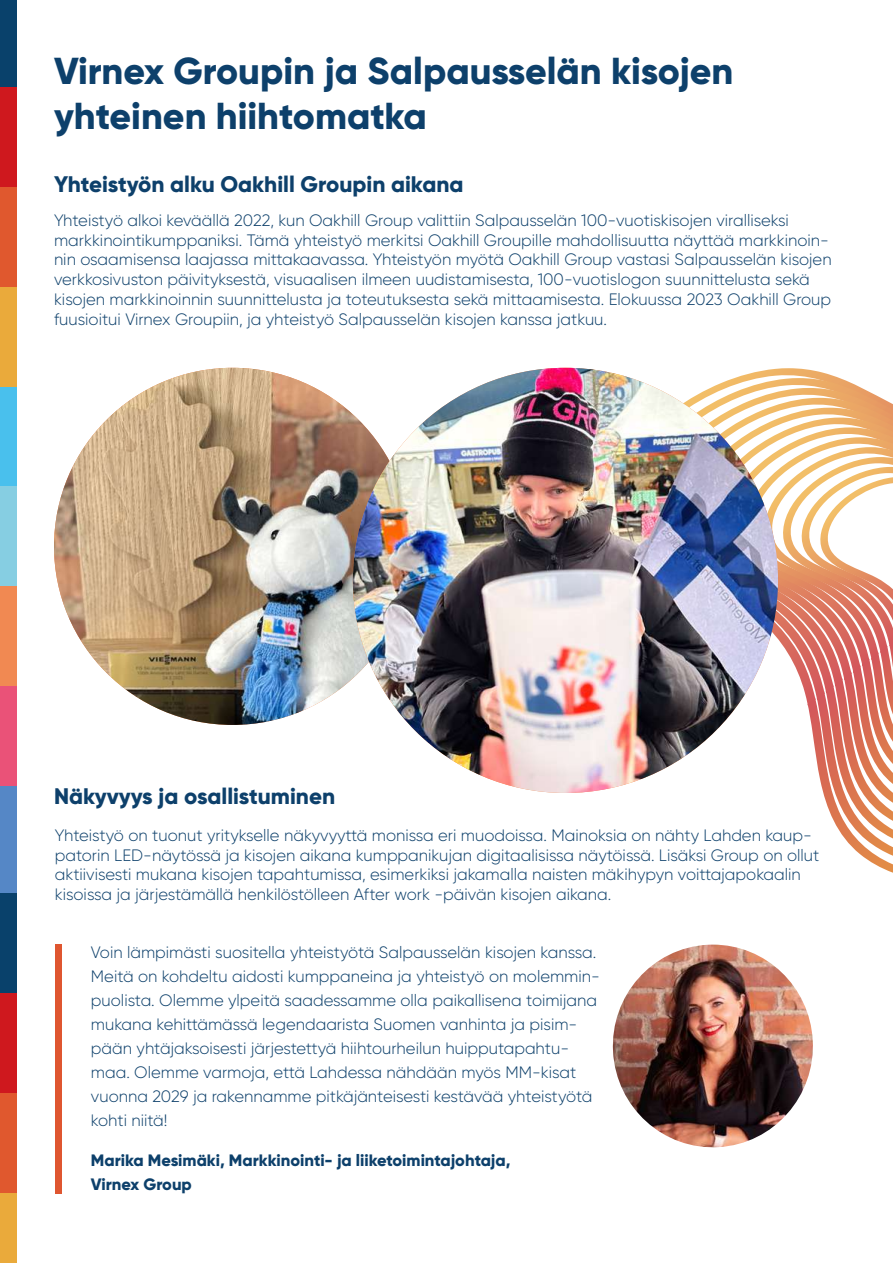
<style>
.page{position:relative;width:893px;height:1263px;background:#fff}
.page>*{position:absolute;margin:0;border:0;box-sizing:border-box;transform-origin:0 0}
.t1{font:800 37.5px/45px "Gilroy";color:#0d406b}
.t2{font:800 22.5px "Gilroy";color:#0d406b}
.t3{font:300 16.5px/19.8px "Gilroy";color:#0d406b}
.t4{font:800 16.5px/24px "Gilroy";color:#0d406b}
</style>
<div class="page">
<svg style="left:610px;top:368px;width:283px;height:505px"></svg>
<svg style="left:628px;top:378px;width:265px;height:478px"></svg>
<svg style="left:647px;top:388px;width:246px;height:450px"></svg>
<svg style="left:666px;top:398px;width:227px;height:423px"></svg>
<svg style="left:685px;top:408px;width:208px;height:395px"></svg>
<svg style="left:704px;top:418px;width:189px;height:366px"></svg>
<svg style="left:723px;top:427px;width:170px;height:337px"></svg>
<svg style="left:742px;top:437px;width:151px;height:305px"></svg>
<svg style="left:761px;top:447px;width:132px;height:267px"></svg>
<div style="left:55px;top:944px;width:7px;height:250px;background:#df5630"></div>
<img style="left:54px;top:368px;width:357px;height:357px;border-radius:179px">
<img style="left:353px;top:368px;width:425px;height:425px;border-radius:213px">
<div style="left:0;top:0;width:17px;height:94px;background:#09416b"></div>
<div style="left:0;top:87px;width:17px;height:107px;background:#cf181e"></div>
<div style="left:0;top:187px;width:17px;height:107px;background:#e0582e"></div>
<div style="left:0;top:287px;width:17px;height:107px;background:#eaaa3b"></div>
<div style="left:0;top:387px;width:17px;height:107px;background:#49c0ed"></div>
<div style="left:0;top:486px;width:17px;height:107px;background:#86cee2"></div>
<div style="left:0;top:586px;width:17px;height:107px;background:#f18952"></div>
<div style="left:0;top:686px;width:17px;height:107px;background:#ea5278"></div>
<div style="left:0;top:786px;width:17px;height:107px;background:#5587c6"></div>
<div style="left:0;top:893px;width:17px;height:107px;background:#09416b"></div>
<div style="left:0;top:993px;width:17px;height:107px;background:#cf181e"></div>
<div style="left:0;top:1093px;width:17px;height:107px;background:#e0582e"></div>
<div style="left:0;top:1192px;width:17px;height:71px;background:#eaaa3b"></div>
<img style="left:612px;top:944px;width:201px;height:204px">
<h1 class="t1" style="left:54px;top:48px;width:681px">Virnex Groupin ja Salpausselän kisojen yhteinen hiihtomatka</h1>
<h2 class="t2" style="left:54px;top:170px;width:411px">Yhteistyön alku Oakhill Groupin aikana</h2>
<p class="t3" style="left:54px;top:210px;width:779px">Yhteistyö alkoi keväällä 2022, kun Oakhill Group valittiin Salpausselän 100-vuotiskisojen viralliseksi markkinointikumppaniksi. Tämä yhteistyö merkitsi Oakhill Groupille mahdollisuutta näyttää markkinoin&shy;nin osaamisensa laajassa mittakaavassa. Yhteistyön myötä Oakhill Group vastasi Salpausselän kisojen verkkosivuston päivityksestä, visuaalisen ilmeen uudistamisesta, 100-vuotislogon suunnittelusta sekä kisojen markkinoinnin suunnittelusta ja toteutuksesta sekä mittaamisesta. Elokuussa 2023 Oakhill Group fuusioitui Virnex Groupiin, ja yhteistyö Salpausselän kisojen kanssa jatkuu.</p>
<h2 class="t2" style="left:54px;top:782px;width:283px">Näkyvyys ja osallistuminen</h2>
<p class="t3" style="left:55px;top:825px;width:766px">Yhteistyö on tuonut yritykselle näkyvyyttä monissa eri muodoissa. Mainoksia on nähty Lahden kaup&shy;patorin LED-näytössä ja kisojen aikana kumppanikujan digitaalisissa näytöissä. Lisäksi Group on ollut aktiivisesti mukana kisojen tapahtumissa, esimerkiksi jakamalla naisten mäkihypyn voittajapokaalin kisoissa ja järjestämällä henkilöstölleen After work -päivän kisojen aikana.</p>
<p class="t3" style="left:91px;top:940px;width:510px;line-height:24px">Voin lämpimästi suositella yhteistyötä Salpausselän kisojen kanssa.<br>Meitä on kohdeltu aidosti kumppaneina ja yhteistyö on molemmin&shy;puolista. Olemme ylpeitä saadessamme olla paikallisena toimijana mukana kehittämässä legendaarista Suomen vanhinta ja pisim&shy;pään yhtäjaksoisesti järjestettyä hiihtourheilun huipputapahtu&shy;maa. Olemme varmoja, että Lahdessa nähdään myös MM-kisat vuonna 2029 ja rakennamme pitkäjänteisesti kestävää yhteistyötä kohti niitä!</p>
<p class="t4" style="left:91px;top:1148px;width:421px">Marika Mesimäki, Markkinointi- ja liiketoimintajohtaja,<br>Virnex Group</p>
</div>
